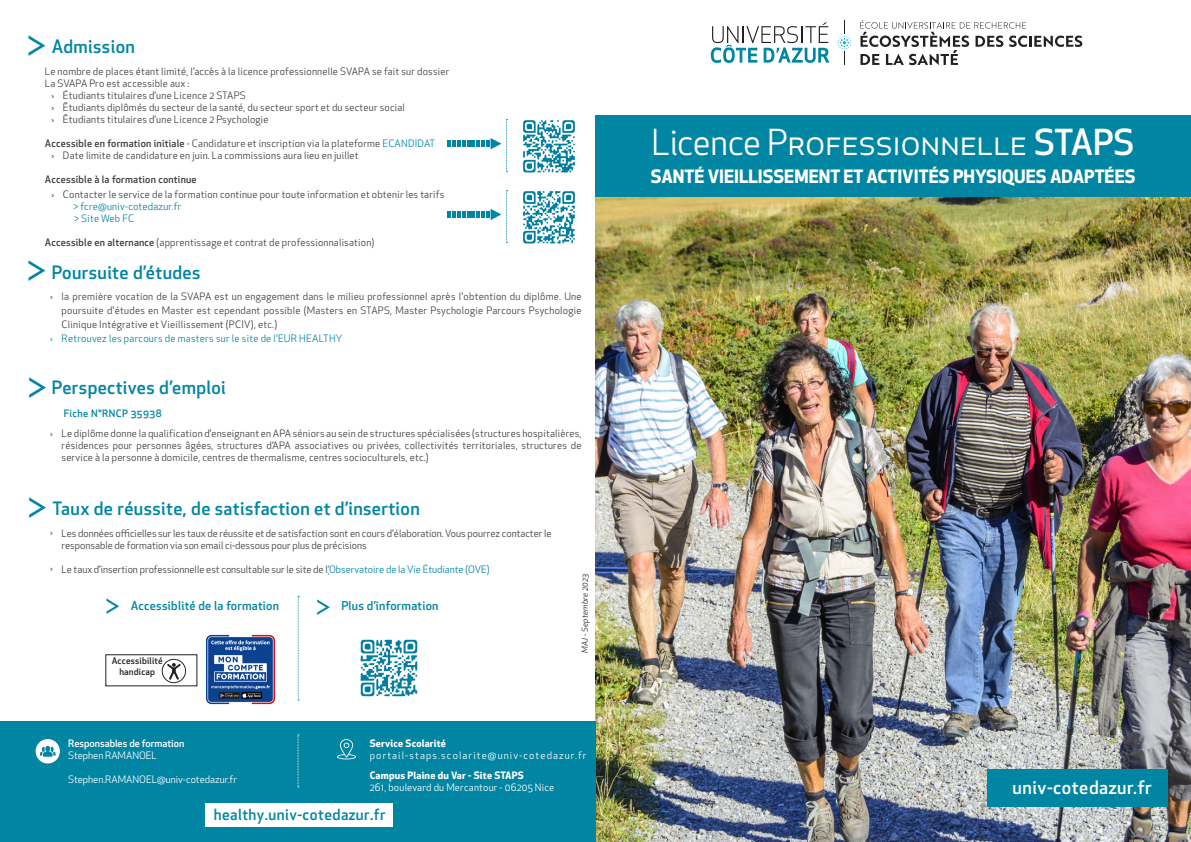
<style>
.page{position:relative;width:1191px;height:842px;background:#fff}
.page>*{position:absolute;margin:0;border:0;box-sizing:border-box;transform-origin:0 0}
.t1{font:40px "Brother 1816 Book";color:#0085a3}
.t2{font:35px "Apex New";letter-spacing:-.01em;color:#fff}
.t3{font:30px "Brother 1816 Book";color:#0085a3}
.t4{font:500 18px "Apex New";letter-spacing:.02em;color:#0085a3}
.t5{font:700 18px "Apex New";color:#fff}
.t6{font:500 18px "Apex New";letter-spacing:.03em;color:#fff}
.t7{font:500 15px "Apex New";letter-spacing:.03em;color:#0085a3}
.t8{font:500 12px "Apex New";letter-spacing:.02em;color:#0085a3}
.t9{font:10px/14px "Apex New";letter-spacing:.02em;color:#3e3e3f;text-align:justify}
.t10{font:10px/12px "Apex New";color:#3e3e3f}
.t11{font:10px "Apex New";letter-spacing:.025em;color:#0085a3}
.t12{font:10px "Apex New";letter-spacing:.01em;color:#fff}
.t13{font:700 10px "Apex New";letter-spacing:.02em;color:#fff}
.t14{font:10px "Apex New";letter-spacing:.11em;color:#fff}
.t15{font:500 10px "Apex New";letter-spacing:.02em;color:#3e3e3f}
.t16{font:500 10px "Apex New";color:#fff}
.t17{font:500 10px "Apex New";letter-spacing:.04em;color:#0085a3}
.t18{font:500 9px "Apex New";letter-spacing:.02em;color:#231f20}
.t19{font:italic 8px "Apex New";letter-spacing:.02em;color:#231f20}
.s1{font-weight:500}
.s2{color:#0085a3}
</style>
<div class="page">
<img style="left:595px;top:196px;width:596px;height:646px">
<svg style="left:711px;top:23px;width:118px;height:40px"></svg>
<svg style="left:860px;top:20px;width:222px;height:45px"></svg>
<svg style="left:837px;top:20px;width:14px;height:45px"></svg>
<div style="left:986px;top:769px;width:181px;height:38px;background:#0085a3"></div>
<div style="left:0;top:721px;width:595px;height:121px;background:#0085a3"></div>
<div style="left:205px;top:804px;width:187px;height:23px;background:#fff"></div>
<svg style="left:36px;top:739px;width:24px;height:24px"></svg>
<svg style="left:337px;top:739px;width:19px;height:20px"></svg>
<svg style="left:298px;top:734px;width:1px;height:53px"></svg>
<img style="left:360px;top:639px;width:58px;height:58px">
<svg style="left:298px;top:596px;width:1px;height:105px"></svg>
<img style="left:206px;top:634px;width:69px;height:71px">
<svg style="left:162px;top:659px;width:24px;height:24px"></svg>
<div style="left:106px;top:654px;width:91px;height:32px;border:1px solid #231f20"></div>
<img style="left:523px;top:120px;width:52px;height:53px">
<img style="left:523px;top:191px;width:52px;height:53px">
<svg style="left:448px;top:119px;width:59px;height:53px"></svg>
<svg style="left:448px;top:190px;width:59px;height:53px"></svg>
<div style="left:595px;top:115px;width:596px;height:81px;background:#0085a3"></div>
<p class="t1" style="left:25px;top:16px;width:25px">&gt;</p>
<p class="t4" style="left:52px;top:34px;width:85px">Admission</p>
<p class="t9" style="left:45px;top:64px;width:406px">Le nombre de places étant limité, l’accès à la licence professionnelle SVAPA se fait sur dossier</p>
<p class="t9" style="left:45px;top:76px;width:146px">La SVAPA Pro est accessible aux :</p>
<p class="t9" style="left:52px;top:88px;width:196px">› Étudiants titulaires d’une Licence 2 STAPS</p>
<p class="t9" style="left:52px;top:100px;width:355px">› Êtudiants diplômés du secteur de la santé, du secteur sport et du secteur social</p>
<p class="t9" style="left:52px;top:112px;width:218px">› Êtudiants titulaires d’une Licence 2 Psychologie</p>
<p class="t9" style="left:45px;top:136px;width:392px"><span class="s1">Accessible en formation initiale</span> - Candidature et inscription via la plateforme <span class="s2">ECANDIDAT</span></p>
<p class="t9" style="left:52px;top:148px;width:308px">› Date limite de candidature en juin. La commissions aura lieu en juillet</p>
<p class="t15" style="left:45px;top:173px;width:153px">Accessible à la formation continue</p>
<p class="t9" style="left:52px;top:188px;width:394px">› Contacter le service de la formation continue pour toute information et obtenir les tarifs</p>
<p class="t11" style="left:73px;top:201px;width:109px">&gt; fcre@univ-cotedazur.fr</p>
<p class="t11" style="left:74px;top:213px;width:61px">&gt; Site Web FC</p>
<p class="t9" style="left:45px;top:236px;width:331px"><span class="s1">Accessible en alternance</span> (apprentissage et contrat de professionnalisation)</p>
<p class="t1" style="left:25px;top:241px;width:25px">&gt;</p>
<p class="t4" style="left:52px;top:260px;width:150px">Poursuite d’études</p>
<p class="t9" style="left:62px;top:289px;width:521px;text-indent:-11px">› la première vocation de la SVAPA est un engagement dans le milieu professionnel après l'obtention du diplôme. Une poursuite d'études en Master est cependant possible (Masters en STAPS, Master Psychologie Parcours Psychologie Clinique Intégrative et Vieillissement (PCIV), etc.)</p>
<p class="t11" style="left:50px;top:332px;width:294px">› Retrouvez les parcours de masters sur le site de l’EUR HEALTHY</p>
<p class="t1" style="left:26px;top:358px;width:25px">&gt;</p>
<p class="t4" style="left:52px;top:376px;width:175px">Perspectives d’emploi</p>
<p class="t17" style="left:64px;top:407px;width:99px">Fiche N°RNCP 35938</p>
<p class="t9" style="left:62px;top:427px;width:521px;line-height:12px;text-indent:-11px">› Le diplôme donne la qualification d’enseignant en APA séniors au sein de structures spécialisées (structures hospitalières, résidences pour personnes âgées, structures d’APA associatives ou privées, collectivités territoriales, structures de service à la personne à domicile, centres de thermalisme, centres socioculturels, etc.)</p>
<p class="t1" style="left:25px;top:478px;width:25px">&gt;</p>
<p class="t4" style="left:52px;top:496px;width:369px">Taux de réussite, de satisfaction et d’insertion</p>
<p class="t10" style="left:62px;top:527px;width:491px;text-indent:-11px">˶ Les données officielles sur les taux de réussite et de satisfaction sont en cours d'élaboration. Vous pourrez contacter le responsable de formation via son email ci-dessous pour plus de précisions</p>
<p class="t10" style="left:50px;top:563px;width:441px">˶ Le taux d’insertion professionnelle est consultable sur le site de l<span class="s2">’Observatoire de la Vie Étudiante (OVE)</span></p>
<p class="t3" style="left:104px;top:584px;width:19px">&gt;</p>
<p class="t8" style="left:131px;top:597px;width:150px">Accessiblité de la formation</p>
<p class="t18" style="left:112px;top:655px;width:53px">Accessibilité</p>
<p class="t18" style="left:119px;top:665px;width:37px">handicap</p>
<p class="t3" style="left:314px;top:585px;width:19px">&gt;</p>
<p class="t8" style="left:341px;top:598px;width:99px">Plus d’information</p>
<p class="t19" style="left:580px;top:653px;width:80px;rotate:-90deg">MAJ - Septembre 2023</p>
<p class="t13" style="left:370px;top:736px;width:78px">Service Scolarité</p>
<p class="t14" style="left:370px;top:749px;width:218px">portail-staps.scolarite@univ-cotedazur.fr</p>
<p class="t13" style="left:370px;top:768px;width:155px">Campus Plaine du Var - Site STAPS</p>
<p class="t12" style="left:370px;top:781px;width:186px">261, boulevard du Mercantour - 06205 Nice</p>
<p class="t7" style="left:214px;top:805px;width:173px">healthy.univ-cotedazur.fr</p>
<p class="t16" style="left:68px;top:736px;width:118px">Responsables de formation</p>
<p class="t12" style="left:68px;top:749px;width:90px">Stephen RAMANOEL</p>
<p class="t12" style="left:68px;top:773px;width:170px">Stephen.RAMANOEL@univ-cotedazur.fr</p>
<p class="t2" style="left:651px;top:120px;width:484px">Licence Professionnelle <span class="s1">STAPS</span></p>
<p class="t5" style="left:651px;top:164px;width:486px">SANTÉ VIEILLISSEMENT ET ACTIVITÉS PHYSIQUES ADAPTÉES</p>
<p class="t6" style="left:1012px;top:775px;width:141px">univ-cotedazur.fr</p>
</div>
